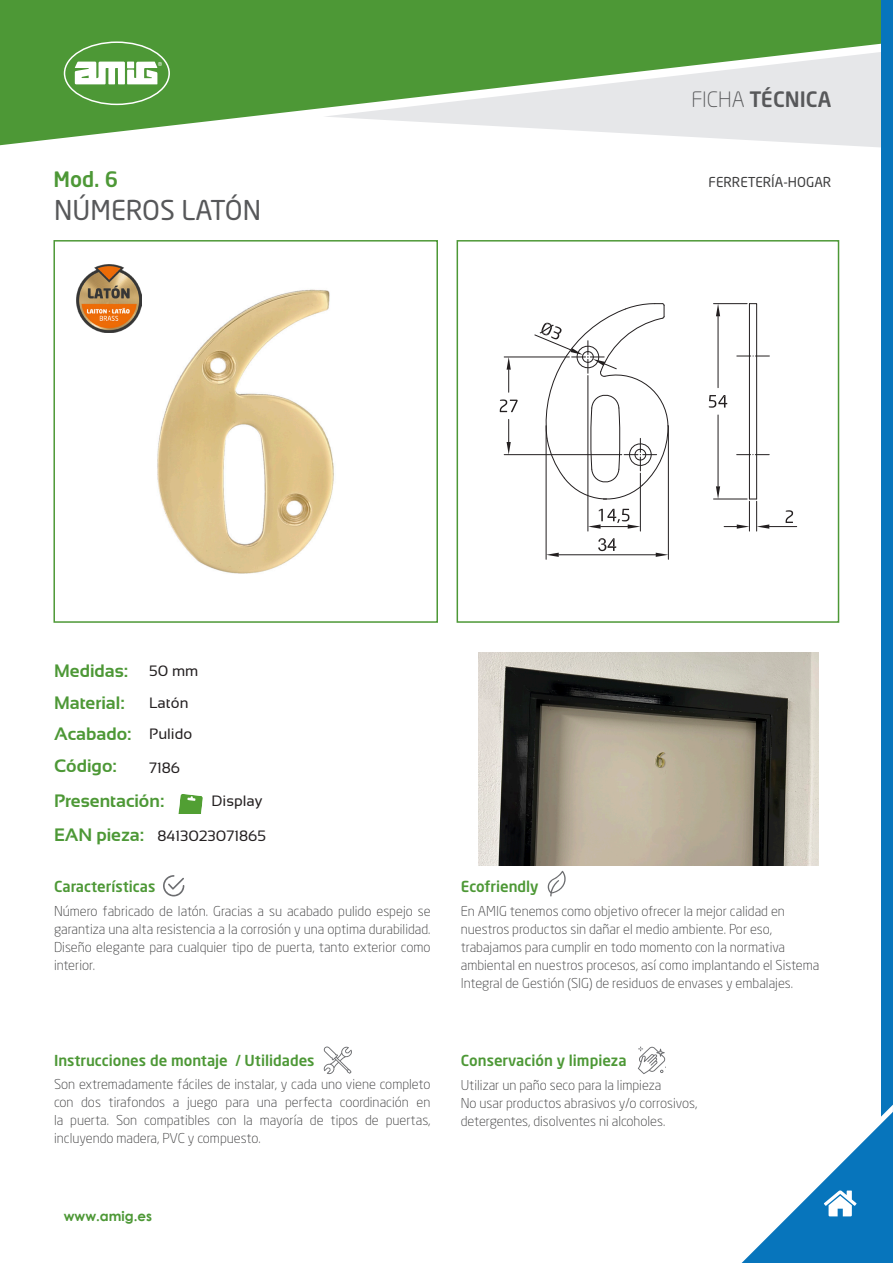
<style>
.page{position:relative;width:893px;height:1263px;background:#fff}
.page>*{position:absolute;margin:0;border:0;box-sizing:border-box;transform-origin:0 0}
.t1{font:27px "Neo Sans Pro";color:#57585a}
.t2{font:500 21px "Neo Sans Pro";color:#57585a}
.t3{font:500 21px "Neo Sans Pro";color:#4d9836}
.t4{font:700 18px/32.5px "Sansation";color:#4d9836}
.t5{font:500 15px "Neo Sans Pro";color:#4d9836}
.t6{font:15px "Sansation";color:#231f20}
.t7{font:300 13.5px/18px "Neo Sans Pro";color:#3e3e3f}
.t8{font:13.5px "Neo Sans Std";color:#3e3e3f}
.t9{font:700 13.5px "Century Gothic";color:#4d9836}
.s1{font-weight:300}
</style>
<div class="page">
<svg style="left:0;top:0;width:323px;height:146px;fill:#4d9836"></svg>
<svg style="left:64px;top:41px;width:106px;height:64px"></svg>
<div style="left:53px;top:240px;width:385px;height:383px;border:2px solid #4d9836"></div>
<svg style="left:323px;top:0;width:558px;height:148px;fill:#4d9836"></svg>
<img style="left:141px;top:289px;width:193px;height:285px">
<img style="left:479px;top:652px;width:340px;height:213px">
<img style="left:76px;top:265px;width:65px;height:68px">
<hr style="left:713px;top:303px;width:34px;height:1px;background:#231f20">
<hr style="left:713px;top:499px;width:34px;height:1px;background:#231f20">
<hr style="left:718px;top:316px;width:1px;height:72px;background:#231f20">
<hr style="left:718px;top:415px;width:1px;height:71px;background:#231f20">
<svg style="left:716px;top:304px;width:4px;height:12px"></svg>
<svg style="left:716px;top:486px;width:4px;height:13px"></svg>
<svg style="left:709px;top:395px;width:18px;height:13px"></svg>
<svg style="left:737px;top:303px;width:32px;height:197px"></svg>
<hr style="left:749px;top:501px;width:1px;height:30px;background:#231f20">
<hr style="left:756px;top:501px;width:1px;height:30px;background:#231f20">
<svg style="left:724px;top:524px;width:25px;height:5px"></svg>
<svg style="left:757px;top:510px;width:40px;height:19px"></svg>
<hr style="left:668px;top:426px;width:1px;height:133px;background:#231f20">
<hr style="left:546px;top:426px;width:1px;height:133px;background:#231f20">
<hr style="left:559px;top:554px;width:97px;height:1px;background:#231f20">
<svg style="left:656px;top:553px;width:12px;height:4px"></svg>
<svg style="left:546px;top:553px;width:13px;height:4px"></svg>
<svg style="left:598px;top:538px;width:18px;height:13px"></svg>
<hr style="left:504px;top:357px;width:65px;height:1px;background:#231f20">
<hr style="left:504px;top:454px;width:118px;height:1px;background:#231f20">
<svg style="left:507px;top:357px;width:4px;height:35px"></svg>
<svg style="left:507px;top:419px;width:4px;height:36px"></svg>
<svg style="left:500px;top:399px;width:18px;height:13px"></svg>
<hr style="left:588px;top:375px;width:1px;height:156px;background:#231f20">
<hr style="left:640px;top:473px;width:1px;height:58px;background:#231f20">
<svg style="left:534px;top:303px;width:134px;height:226px"></svg>
<div style="left:457px;top:240px;width:382px;height:383px;border:2px solid #4d9836"></div>
<div style="left:881px;top:0;width:12px;height:1263px;background:#0775bc"></div>
<svg style="left:741px;top:1104px;width:152px;height:159px"></svg>
<svg style="left:638px;top:1046px;width:28px;height:28px"></svg>
<svg style="left:547px;top:871px;width:19px;height:25px"></svg>
<svg style="left:323px;top:1046px;width:29px;height:28px"></svg>
<svg style="left:163px;top:875px;width:21px;height:21px"></svg>
<svg style="left:179px;top:794px;width:24px;height:20px"></svg>
<p class="t3" style="left:53px;top:166px;width:66px">Mod. 6</p>
<p class="t1" style="left:54px;top:194px;width:208px">NÚMEROS LATÓN</p>
<h2 class="t2" style="left:691px;top:86px;width:141px"><span class="s1">FICHA</span> TÉCNICA</h2>
<p class="t8" style="left:709px;top:174px;width:124px">FERRETERÍA-HOGAR</p>
<h3 class="t4" style="left:54px;top:654px;width:76px">Medidas:</h3>
<h3 class="t4" style="left:54px;top:686px;width:72px">Material:</h3>
<h3 class="t4" style="left:54px;top:717px;width:79px">Acabado:<br>Código:</h3>
<p class="t6" style="left:149px;top:662px;width:51px">50 mm</p>
<p class="t6" style="left:149px;top:694px;width:41px">Latón</p>
<p class="t6" style="left:149px;top:725px;width:45px">Pulido</p>
<p class="t6" style="left:149px;top:759px;width:33px">7186</p>
<h3 class="t4" style="left:54px;top:784px;width:112px">Presentación:</h3>
<p class="t6" style="left:212px;top:792px;width:52px">Display</p>
<h3 class="t4" style="left:54px;top:818px;width:92px">EAN pieza:</h3>
<p class="t6" style="left:157px;top:827px;width:110px">8413023071865</p>
<p class="t5" style="left:54px;top:877px;width:103px">Características</p>
<p class="t7" style="left:54px;top:902px;width:378px;text-align:justify">Número fabricado de latón. Gracias a su acabado pulido espejo se garantiza una alta resistencia a la corrosión y una optima durabilidad.<br>Diseño elegante para cualquier tipo de puerta, tanto exterior como interior.</p>
<p class="t5" style="left:54px;top:1051px;width:262px">Instrucciones de montaje / Utilidades</p>
<p class="t7" style="left:54px;top:1075px;width:378px;text-align:justify">Son extremadamente fáciles de instalar, y cada uno viene completo con dos tirafondos a juego para una perfecta coordinación en la puerta. Son compatibles con la mayoría de tipos de puertas, incluyendo madera, PVC y compuesto.</p>
<p class="t9" style="left:64px;top:1206px;width:90px">www.amig.es</p>
<p class="t5" style="left:461px;top:877px;width:79px">Ecofriendly</p>
<p class="t7" style="left:461px;top:902px;width:360px">En AMIG tenemos como objetivo ofrecer la mejor calidad en nuestros productos sin dañar el medio ambiente. Por eso, trabajamos para cumplir en todo momento con la normativa ambiental en nuestros procesos, así como implantando el Sistema Integral de Gestión (SIG) de residuos de envases y embalajes.</p>
<p class="t5" style="left:461px;top:1051px;width:167px">Conservación y limpieza</p>
<p class="t7" style="left:461px;top:1076px;width:238px">Utilizar un paño seco para la limpieza<br>No usar productos abrasivos y/o corrosivos, detergentes, disolventes ni alcoholes.</p>
</div>
